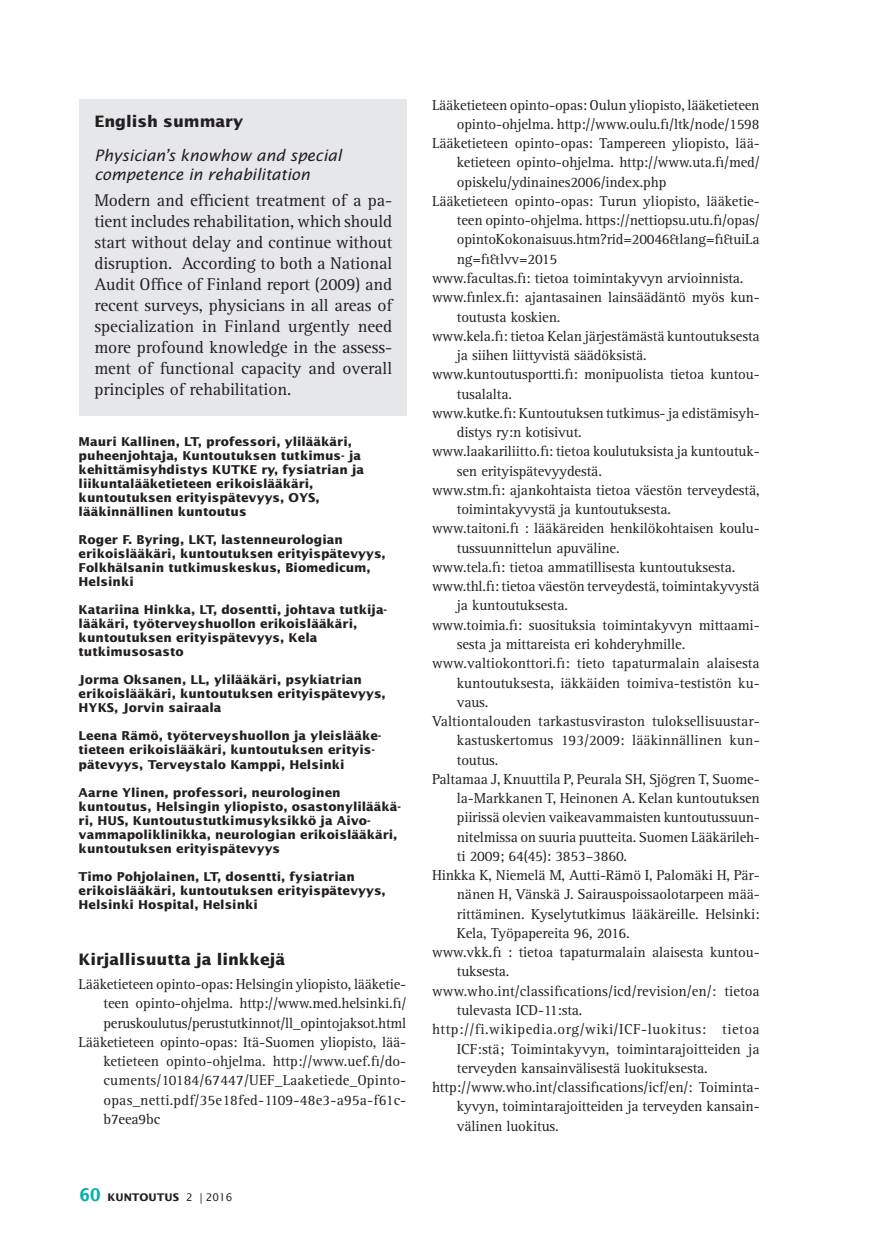
<style>
.page{position:relative;width:874px;height:1241px;background:#fff}
.page>*{position:absolute;margin:0;border:0;box-sizing:border-box;transform-origin:0 0}
.C_Teksti_1_Rotis_Ser{font:17.5px/21px "Rotis Serif Std";letter-spacing:-.005em;color:#231f20;text-align:justify}
.C_Ots_3{font:italic 15.75px/19.2px "Lucida Sans Std";letter-spacing:-.005em;color:#231f20}
.C_Ots_3-2{font:700 15.75px "Lucida Sans Std";letter-spacing:-.005em;color:#231f20}
.C_Teksti_3___lähteet{font:14.88px/19.2px "Rotis Serif Std";letter-spacing:-.01em;color:#231f20}
.C_Tekijätiedot{font:700 12.25px/14px "Lucida Sans Std";color:#231f20}
.Normaali{font:700 12.25px/14px "Lucida Sans Std";color:#231f20}
.t1{font:700 10.5px "Lucida Sans Std";color:#231f20}
.s1{font-family:"Lucida Sans Typewriter Std";font-size:17.5px;color:#00afad}
.s2{font-weight:400}
</style>
<div class="page">
<div style="left:79px;top:99px;width:328px;height:316px;background:#e6e7e9"></div>
<p class="C_Ots_3-2" style="left:94px;top:112px;width:150px">English summary</p>
<p class="C_Ots_3" style="left:94px;top:146px;width:248px">Physician’s knowhow and special competence in rehabilitation</p>
<p class="C_Teksti_1_Rotis_Ser" style="left:94px;top:190px;width:299px">Modern and efficient treatment of a pa&shy;tient includes rehabilitation, which should start without delay and continue without disruption. According to both a National Audit Office of Finland report (2009) and recent surveys, physicians in all areas of specialization in Finland urgently need more profound knowledge in the assess&shy;ment of functional capacity and overall principles of rehabilitation.</p>
<p class="Normaali" style="left:79px;top:435px;width:287px">Mauri Kallinen, LT, professori, ylilääkäri, puheenjohtaja, Kuntoutuksen tutkimus- ja kehittämisyhdistys KUTKE ry, fysiatrian ja liikuntalääketieteen erikoislääkäri, kuntoutuksen erityispätevyys, OYS, lääkinnällinen kuntoutus</p>
<p class="C_Tekijätiedot" style="left:79px;top:533px;width:308px">Roger F. Byring, LKT, lastenneurologian erikoislääkäri, kuntoutuksen erityispätevyys, Folkhälsanin tutkimuskeskus, Biomedicum, Helsinki</p>
<p class="C_Tekijätiedot" style="left:79px;top:603px;width:310px">Katariina Hinkka, LT, dosentti, johtava tutkija&shy;lääkäri, työterveyshuollon erikoislääkäri, kuntoutuksen erityispätevyys, Kela tutkimusosasto</p>
<p class="C_Tekijätiedot" style="left:79px;top:673px;width:308px">Jorma Oksanen, LL, ylilääkäri, psykiatrian erikoislääkäri, kuntoutuksen erityispätevyys,<br>HYKS, Jorvin sairaala</p>
<p class="C_Tekijätiedot" style="left:79px;top:729px;width:304px">Leena Rämö, työterveyshuollon ja yleislääke&shy;tieteen erikoislääkäri, kuntoutuksen erityis&shy;pätevyys, Terveystalo Kamppi, Helsinki</p>
<p class="C_Tekijätiedot" style="left:79px;top:785px;width:324px">Aarne Ylinen, professori, neurologinen kuntoutus, Helsingin yliopisto, osastonylilääkä&shy;ri, HUS, Kuntoutustutkimusyksikkö ja Aivo&shy;vammapoliklinikka, neurologian erikoislääkäri, kuntoutuksen erityispätevyys</p>
<p class="C_Tekijätiedot" style="left:79px;top:869px;width:308px">Timo Pohjolainen, LT, dosentti, fysiatrian erikoislääkäri, kuntoutuksen erityispätevyys,<br>Helsinki Hospital, Helsinki</p>
<p class="C_Ots_3-2" style="left:79px;top:949px;width:208px">Kirjallisuutta ja linkkejä</p>
<p class="C_Teksti_3___lähteet" style="left:103px;top:974px;width:304px;text-align:justify;text-indent:-25px">Lääketieteen opinto-opas: Helsingin yliopisto, lääketie&shy;teen opinto-ohjelma. http://www.med.helsinki.fi/ peruskoulutus/perustutkinnot/ll_opintojaksot.html</p>
<p class="C_Teksti_3___lähteet" style="left:103px;top:1032px;width:304px;text-align:justify;text-indent:-25px">Lääketieteen opinto-opas: Itä-Suomen yliopisto, lää&shy;ketieteen opinto-ohjelma. http://www.uef.fi/do&shy;cuments/10184/67447/UEF_Laaketiede_Opinto&shy;opas_netti.pdf/35e18fed-1109-48e3-a95a-f61c&shy;b7eea9bc</p>
<p class="t1" style="left:79px;top:1191px;width:154px"><span class="s1">60</span> KUNTOUTUS <span class="s2">2 | 2016</span></p>
<p class="C_Teksti_3___lähteet" style="left:432px;top:95px;width:329px;text-align:right">Lääketieteen opinto-opas: Oulun yliopisto, lääketieteen opinto-ohjelma. http://www.oulu.fi/ltk/node/1598</p>
<p class="C_Teksti_3___lähteet" style="left:456px;top:134px;width:304px;text-align:justify;text-indent:-25px">Lääketieteen opinto-opas: Tampereen yliopisto, lää&shy;ketieteen opinto-ohjelma. http://www.uta.fi/med/ opiskelu/ydinaines2006/index.php</p>
<p class="C_Teksti_3___lähteet" style="left:456px;top:192px;width:304px;text-align:justify;text-indent:-25px">Lääketieteen opinto-opas: Turun yliopisto, lääketie&shy;teen opinto-ohjelma. https://nettiopsu.utu.fi/opas/ opintoKokonaisuus.htm?rid=20046&amp;lang=fi&amp;uiLa ng=fi&amp;lvv=2015</p>
<p class="C_Teksti_3___lähteet" style="left:432px;top:269px;width:313px">www.facultas.fi: tietoa toimintakyvyn arvioinnista.</p>
<p class="C_Teksti_3___lähteet" style="left:456px;top:288px;width:304px;text-indent:-25px">www.finlex.fi: ajantasainen lainsäädäntö myös kun&shy;toutusta koskien.</p>
<p class="C_Teksti_3___lähteet" style="left:456px;top:326px;width:304px;text-indent:-25px">www.kela.fi: tietoa Kelan järjestämästä kuntoutuksesta ja siihen liittyvistä säädöksistä.</p>
<p class="C_Teksti_3___lähteet" style="left:456px;top:365px;width:304px;text-indent:-25px">www.kuntoutusportti.fi: monipuolista tietoa kuntou&shy;tusalalta.</p>
<p class="C_Teksti_3___lähteet" style="left:456px;top:403px;width:304px;text-indent:-25px">www.kutke.fi: Kuntoutuksen tutkimus- ja edistämisyh&shy;distys ry:n kotisivut.</p>
<p class="C_Teksti_3___lähteet" style="left:456px;top:442px;width:304px;text-indent:-25px">www.laakariliitto.fi: tietoa koulutuksista ja kuntoutuk&shy;sen erityispätevyydestä.</p>
<p class="C_Teksti_3___lähteet" style="left:456px;top:480px;width:304px;text-indent:-25px">www.stm.fi: ajankohtaista tietoa väestön terveydestä, toimintakyvystä ja kuntoutuksesta.</p>
<p class="C_Teksti_3___lähteet" style="left:456px;top:519px;width:304px;text-indent:-25px">www.taitoni.fi : lääkäreiden henkilökohtaisen koulu&shy;tussuunnittelun apuväline.</p>
<p class="C_Teksti_3___lähteet" style="left:432px;top:557px;width:305px">www.tela.fi: tietoa ammatillisesta kuntoutuksesta.</p>
<p class="C_Teksti_3___lähteet" style="left:456px;top:577px;width:304px;text-indent:-25px">www.thl.fi: tietoa väestön terveydestä, toimintakyvystä ja kuntoutuksesta.</p>
<p class="C_Teksti_3___lähteet" style="left:456px;top:615px;width:304px;text-indent:-25px">www.toimia.fi: suosituksia toimintakyvyn mittaami&shy;sesta ja mittareista eri kohderyhmille.</p>
<p class="C_Teksti_3___lähteet" style="left:456px;top:654px;width:304px;text-align:justify;text-indent:-25px">www.valtiokonttori.fi: tieto tapaturmalain alaisesta kuntoutuksesta, iäkkäiden toimiva-testistön ku&shy;vaus.</p>
<p class="C_Teksti_3___lähteet" style="left:456px;top:711px;width:304px;text-align:justify;text-indent:-25px">Valtiontalouden tarkastusviraston tuloksellisuustar&shy;kastuskertomus 193/2009: lääkinnällinen kun&shy;toutus.</p>
<p class="C_Teksti_3___lähteet" style="left:456px;top:769px;width:304px;text-align:justify;text-indent:-25px">Paltamaa J, Knuuttila P, Peurala SH, Sjögren T, Suome&shy;la-Markkanen T, Heinonen A. Kelan kuntoutuksen piirissä olevien vaikeavammaisten kuntoutussuun&shy;nitelmissa on suuria puutteita. Suomen Lääkärileh&shy;ti 2009; 64(45): 3853–3860.</p>
<p class="C_Teksti_3___lähteet" style="left:456px;top:865px;width:304px;text-align:justify;text-indent:-25px">Hinkka K, Niemelä M, Autti-Rämö I, Palomäki H, Pär&shy;nänen H, Vänskä J. Sairauspoissaolotarpeen mää&shy;rittäminen. Kyselytutkimus lääkäreille. Helsinki:<br>Kela, Työpapereita 96, 2016.</p>
<p class="C_Teksti_3___lähteet" style="left:456px;top:942px;width:304px;text-indent:-25px">www.vkk.fi : tietoa tapaturmalain alaisesta kuntou&shy;tuksesta.</p>
<p class="C_Teksti_3___lähteet" style="left:456px;top:981px;width:304px;text-indent:-25px">www.who.int/classifications/icd/revision/en/: tietoa tulevasta ICD-11:sta.</p>
<p class="C_Teksti_3___lähteet" style="left:456px;top:1019px;width:304px;text-align:justify;text-indent:-25px">http://fi.wikipedia.org/wiki/ICF-luokitus: tietoa ICF:stä; Toimintakyvyn, toimintarajoitteiden ja terveyden kansainvälisestä luokituksesta.</p>
<p class="C_Teksti_3___lähteet" style="left:456px;top:1077px;width:304px;text-align:justify;text-indent:-25px">http://www.who.int/classifications/icf/en/: Toiminta&shy;kyvyn, toimintarajoitteiden ja terveyden kansain&shy;välinen luokitus.</p>
</div>
